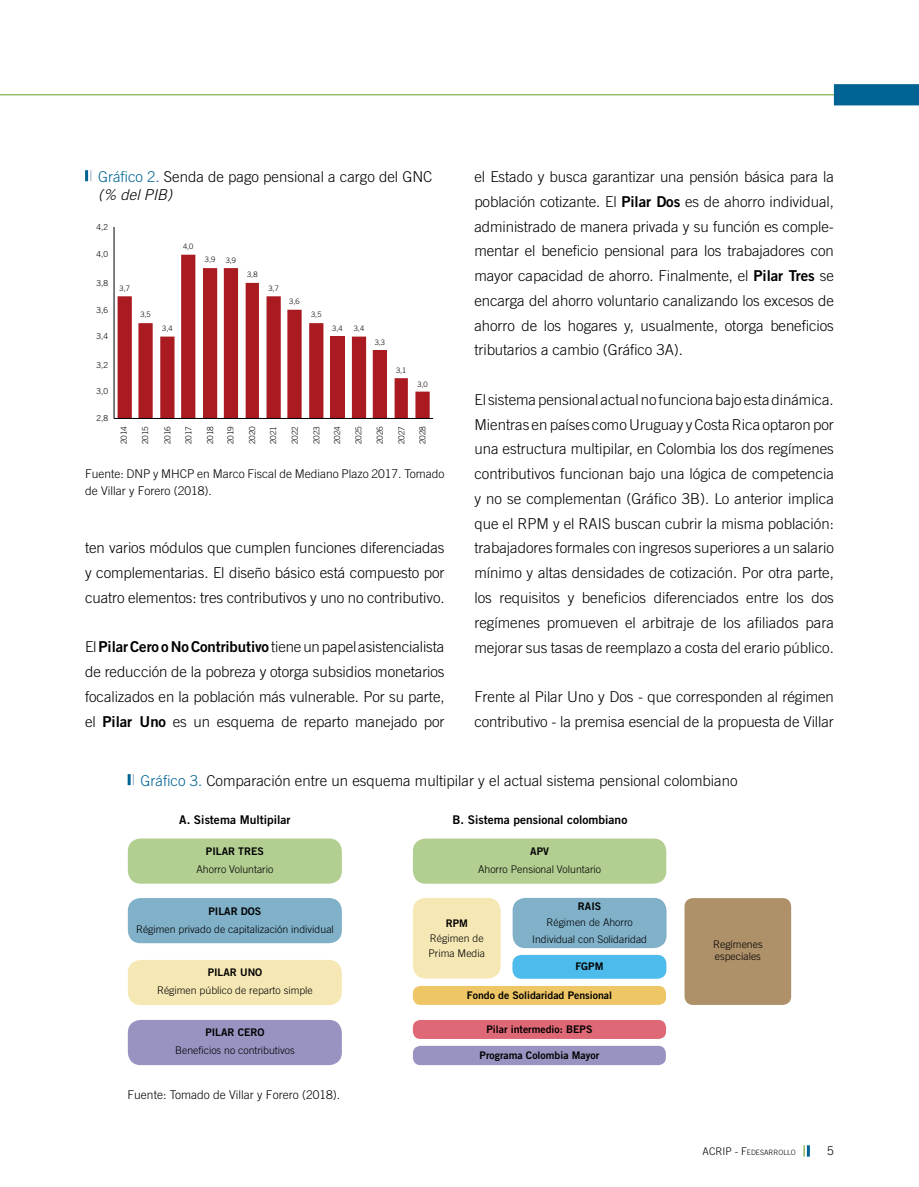
<style>
.page{position:relative;width:919px;height:1187px;background:#fff}
.page>*{position:absolute;margin:0;border:0;box-sizing:border-box;transform-origin:0 0}
.t1{font:300 15px/24.8px "Trade Gothic";letter-spacing:-.005em;color:#000;text-align:justify}
.t2{font:300 12px/16.5px "Trade Gothic";color:#000}
.t3{font:12px "Trade Gothic Bold Two";color:#000}
.t4{font:300 10.5px/15px "Trade Gothic";color:#000}
.t5{font:10.5px "Trade Gothic Bold Two";color:#000}
.t6{font:300 10.5px "Trade Gothic";color:#000}
.t7{font:300 8.25px "Trade Gothic";color:#000}
.t8{font:300 7.5px "Trade Gothic";color:#000}
.t9{font:300 7.35px "Trade Gothic";color:#000}
.s1{color:#006394}
.s2{font-style:italic}
.s3{font-family:"Trade Gothic Bold Two";font-weight:400}
.s4{font-size:7.35px}
</style>
<div class="page">
<svg style="left:803px;top:1145px;width:6px;height:11px"></svg>
<hr style="left:0;top:94px;width:889px;height:1px;background:#669e24">
<div style="left:833px;top:84px;width:85px;height:21px;background:#006394"></div>
<svg style="left:85px;top:170px;width:6px;height:11px"></svg>
<svg style="left:118px;top:255px;width:311px;height:163px"></svg>
<hr style="left:114px;top:227px;width:1px;height:191px;background:#000">
<hr style="left:114px;top:418px;width:319px;height:1px;background:#000">
<div style="left:684px;top:898px;width:107px;height:106px;background:#ae9069;border-radius:9px"></div>
<div style="left:512px;top:954px;width:154px;height:24px;background:#4dbbeb;border-radius:9px"></div>
<div style="left:413px;top:1019px;width:253px;height:19px;background:#df6876;border-radius:8px"></div>
<div style="left:128px;top:1019px;width:214px;height:46px;background:#9893c1;border-radius:13px"></div>
<div style="left:413px;top:1045px;width:252px;height:20px;background:#9893c1;border-radius:7px"></div>
<div style="left:413px;top:985px;width:253px;height:19px;background:#efc666;border-radius:8px"></div>
<div style="left:128px;top:959px;width:214px;height:46px;background:#f6e8b5;border-radius:13px"></div>
<div style="left:413px;top:897px;width:87px;height:81px;background:#f6e8b5;border-radius:13px"></div>
<div style="left:128px;top:898px;width:214px;height:45px;background:#80b1c9;border-radius:13px"></div>
<div style="left:512px;top:897px;width:154px;height:51px;background:#80b1c9;border-radius:13px"></div>
<div style="left:128px;top:838px;width:214px;height:45px;background:#b2ce91;border-radius:13px"></div>
<div style="left:413px;top:838px;width:253px;height:45px;background:#b2ce91;border-radius:13px"></div>
<svg style="left:128px;top:774px;width:6px;height:11px"></svg>
<p class="t1" style="left:98px;top:167px;width:336px;line-height:18px"><span class="s1">Gráfico 2.</span> Senda de pago pensional a cargo del GNC <span class="s2">(% del PIB)</span></p>
<p class="t7" style="left:97px;top:223px;width:13px">4,2</p>
<p class="t7" style="left:97px;top:249px;width:13px">4,0</p>
<p class="t7" style="left:97px;top:278px;width:13px">3,8</p>
<p class="t7" style="left:97px;top:305px;width:13px">3,6</p>
<p class="t7" style="left:97px;top:331px;width:13px">3,4</p>
<p class="t7" style="left:97px;top:360px;width:13px">3,2</p>
<p class="t7" style="left:97px;top:386px;width:13px">3,0</p>
<p class="t7" style="left:97px;top:413px;width:13px">2,8</p>
<p class="t8" style="left:119px;top:284px;width:12px">3,7</p>
<p class="t8" style="left:140px;top:310px;width:12px">3,5</p>
<p class="t8" style="left:183px;top:242px;width:12px">4,0</p>
<p class="t8" style="left:162px;top:323px;width:12px">3,4</p>
<p class="t8" style="left:205px;top:255px;width:12px">3,9</p>
<p class="t8" style="left:226px;top:255px;width:12px">3,9</p>
<p class="t8" style="left:247px;top:270px;width:12px">3,8</p>
<p class="t8" style="left:268px;top:283px;width:12px">3,7</p>
<p class="t8" style="left:289px;top:297px;width:12px">3,6</p>
<p class="t8" style="left:311px;top:310px;width:12px">3,5</p>
<p class="t8" style="left:332px;top:323px;width:12px">3,4</p>
<p class="t8" style="left:354px;top:324px;width:12px">3,4</p>
<p class="t8" style="left:374px;top:337px;width:12px">3,3</p>
<p class="t8" style="left:396px;top:366px;width:12px">3,1</p>
<p class="t8" style="left:417px;top:379px;width:12px">3,0</p>
<p class="t7" style="left:119px;top:444px;width:20px;rotate:-90deg">2014</p>
<p class="t7" style="left:140px;top:444px;width:20px;rotate:-90deg">2015</p>
<p class="t7" style="left:163px;top:444px;width:20px;rotate:-90deg">2016</p>
<p class="t7" style="left:183px;top:444px;width:20px;rotate:-90deg">2017</p>
<p class="t7" style="left:205px;top:444px;width:20px;rotate:-90deg">2018</p>
<p class="t7" style="left:225px;top:444px;width:20px;rotate:-90deg">2019</p>
<p class="t7" style="left:247px;top:444px;width:20px;rotate:-90deg">2020</p>
<p class="t7" style="left:268px;top:444px;width:20px;rotate:-90deg">2021</p>
<p class="t7" style="left:290px;top:444px;width:20px;rotate:-90deg">2022</p>
<p class="t7" style="left:311px;top:444px;width:20px;rotate:-90deg">2023</p>
<p class="t7" style="left:332px;top:444px;width:20px;rotate:-90deg">2024</p>
<p class="t7" style="left:354px;top:444px;width:20px;rotate:-90deg">2025</p>
<p class="t7" style="left:375px;top:444px;width:20px;rotate:-90deg">2026</p>
<p class="t7" style="left:396px;top:444px;width:20px;rotate:-90deg">2027</p>
<p class="t7" style="left:418px;top:444px;width:20px;rotate:-90deg">2028</p>
<p class="t2" style="left:85px;top:465px;width:361px">Fuente: DNP y MHCP en Marco Fiscal de Mediano Plazo 2017. Tomado de Villar y Forero (2018).</p>
<p class="t1" style="left:85px;top:535px;width:361px">ten varios módulos que cumplen funciones diferenciadas y complementarias. El diseño básico está compuesto por cuatro elementos: tres contributivos y uno no contributivo.</p>
<p class="t1" style="left:85px;top:634px;width:361px">El <span class="s3">Pilar Cero o No Contributivo</span> tiene un papel asistencialista de reducción de la pobreza y otorga subsidios monetarios focalizados en la población más vulnerable. Por su parte, el <span class="s3">Pilar Uno</span> es un esquema de reparto manejado por</p>
<p class="t1" style="left:474px;top:164px;width:361px">el Estado y busca garantizar una pensión básica para la población cotizante. El <span class="s3">Pilar Dos</span> es de ahorro individual, administrado de manera privada y su función es comple&shy;mentar el beneficio pensional para los trabajadores con mayor capacidad de ahorro. Finalmente, el <span class="s3">Pilar Tres</span> se encarga del ahorro voluntario canalizando los excesos de ahorro de los hogares y, usualmente, otorga beneficios tributarios a cambio (Gráfico 3A).</p>
<p class="t1" style="left:474px;top:387px;width:361px">El sistema pensional actual no funciona bajo esta dinámica.<br>Mientras en países como Uruguay y Costa Rica optaron por una estructura multipilar, en Colombia los dos regímenes contributivos funcionan bajo una lógica de competencia y no se complementan (Gráfico 3B). Lo anterior implica que el RPM y el RAIS buscan cubrir la misma población: trabajadores formales con ingresos superiores a un salario mínimo y altas densidades de cotización. Por otra parte, los requisitos y beneficios diferenciados entre los dos regímenes promueven el arbitraje de los afiliados para mejorar sus tasas de reemplazo a costa del erario público.</p>
<p class="t1" style="left:474px;top:684px;width:361px">Frente al Pilar Uno y Dos - que corresponden al régimen contributivo - la premisa esencial de la propuesta de Villar</p>
<p class="t1" style="left:140px;top:768px;width:598px"><span class="s1">Gráfico 3.</span> Comparación entre un esquema multipilar y el actual sistema pensional colombiano</p>
<p class="t3" style="left:179px;top:811px;width:112px">A. Sistema Multipilar</p>
<p class="t3" style="left:452px;top:812px;width:176px">B. Sistema pensional colombiano</p>
<p class="t5" style="left:206px;top:844px;width:60px">PILAR TRES</p>
<p class="t4" style="left:196px;top:861px;width:78px">Ahorro Voluntario</p>
<p class="t5" style="left:208px;top:904px;width:54px">PILAR DOS</p>
<p class="t4" style="left:136px;top:921px;width:199px">Régimen privado de capitalización individual</p>
<p class="t5" style="left:208px;top:966px;width:56px">PILAR UNO</p>
<p class="t4" style="left:157px;top:982px;width:157px">Régimen público de reparto simple</p>
<p class="t5" style="left:205px;top:1026px;width:61px">PILAR CERO</p>
<p class="t4" style="left:175px;top:1042px;width:121px">Beneficios no contributivos</p>
<p class="t2" style="left:128px;top:1085px;width:214px">Fuente: Tomado de Villar y Forero (2018).</p>
<p class="t5" style="left:530px;top:844px;width:20px">APV</p>
<p class="t4" style="left:478px;top:861px;width:124px">Ahorro Pensional Voluntario</p>
<p class="t5" style="left:445px;top:916px;width:24px">RPM</p>
<p class="t4" style="left:428px;top:930px;width:58px">Régimen de<br>Prima Media</p>
<p class="t5" style="left:578px;top:899px;width:25px">RAIS</p>
<p class="t4" style="left:532px;top:914px;width:116px;line-height:16.5px;text-align:center">Régimen de Ahorro<br>Individual con Solidaridad</p>
<p class="t5" style="left:575px;top:959px;width:30px">FGPM</p>
<p class="t5" style="left:467px;top:988px;width:146px">Fondo de Solidaridad Pensional</p>
<p class="t5" style="left:486px;top:1022px;width:107px">Pilar intermedio: BEPS</p>
<p class="t5" style="left:479px;top:1048px;width:121px">Programa Colombia Mayor</p>
<p class="t4" style="left:713px;top:937px;width:51px;line-height:12px">Regímenes especiales</p>
<p class="t6" style="left:702px;top:1144px;width:68px">ACRIP - F<span class="s4">EDESARR</span></p>
<p class="t9" style="left:778px;top:1147px;width:19px">OLLO</p>
<p class="t2" style="left:827px;top:1142px;width:8px">5</p>
</div>
